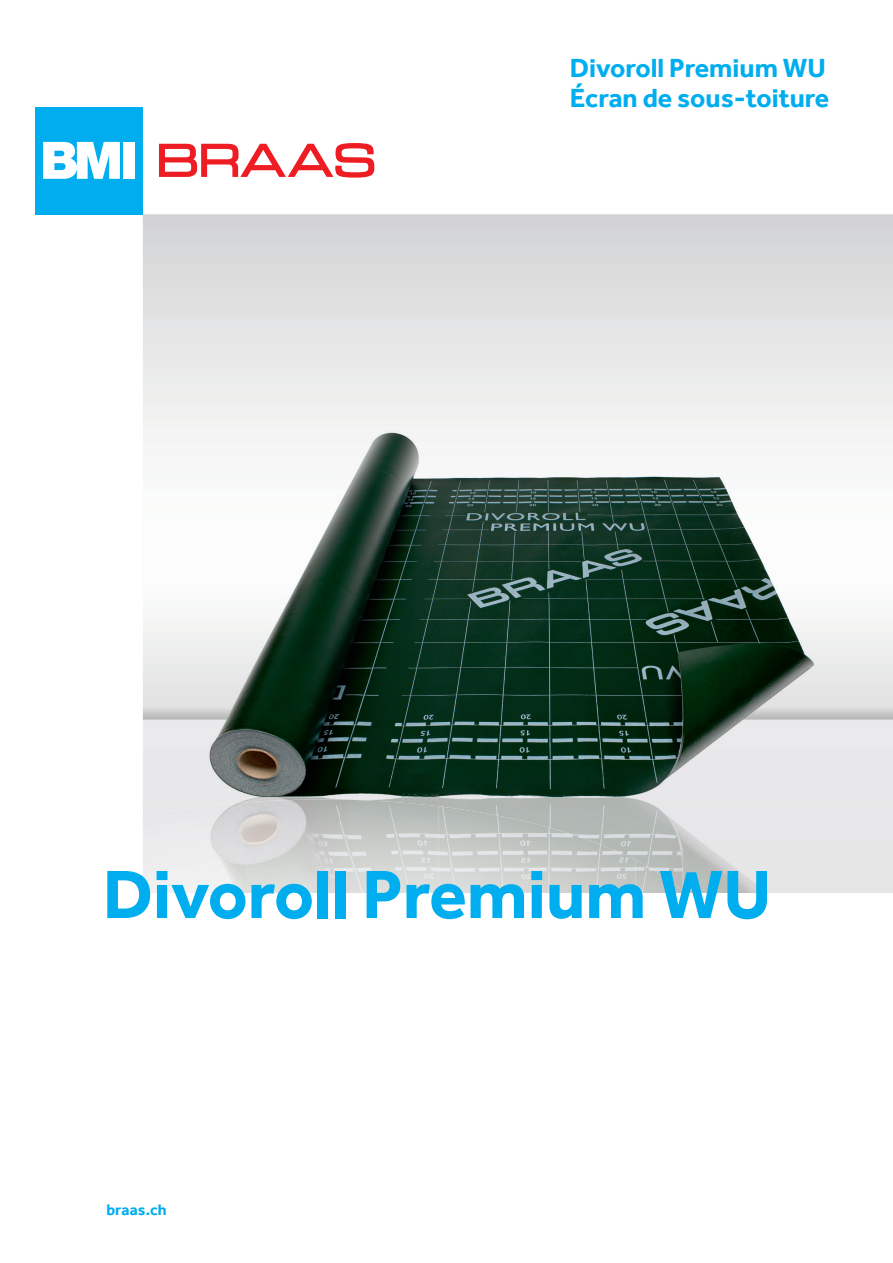
<style>
.page{position:relative;width:893px;height:1263px;background:#fff}
.page>*{position:absolute;margin:0;border:0;box-sizing:border-box;transform-origin:0 0}
.t1{font:700 70.5px "Effra";color:#00aeef}
.t2{font:700 27px/30px "Effra";color:#00aeef}
.t3{font:700 15.75px "Effra";letter-spacing:.01em;color:#00aeef}
</style>
<div class="page">
<img style="left:143px;top:214px;width:750px;height:679px">
<img style="left:143px;top:803px;width:98px;height:90px">
<img style="left:241px;top:799px;width:198px;height:94px">
<img style="left:438px;top:806px;width:99px;height:87px">
<img style="left:537px;top:824px;width:99px;height:69px">
<img style="left:635px;top:860px;width:50px;height:33px">
<svg style="left:159px;top:143px;width:215px;height:35px"></svg>
<div style="left:36px;top:107px;width:107px;height:107px;background:#00aeef"></div>
<svg style="left:43px;top:142px;width:77px;height:37px"></svg>
<div style="left:123px;top:142px;width:12px;height:37px;background:#fff"></div>
<p class="t2" style="left:570px;top:53px;width:261px">Divoroll Premium WU<br>Écran de sous-toiture</p>
<h1 class="t1" style="left:103px;top:852px;width:670px">Divoroll Premium WU</h1>
<p class="t3" style="left:106px;top:1200px;width:62px">braas. ch</p>
</div>
